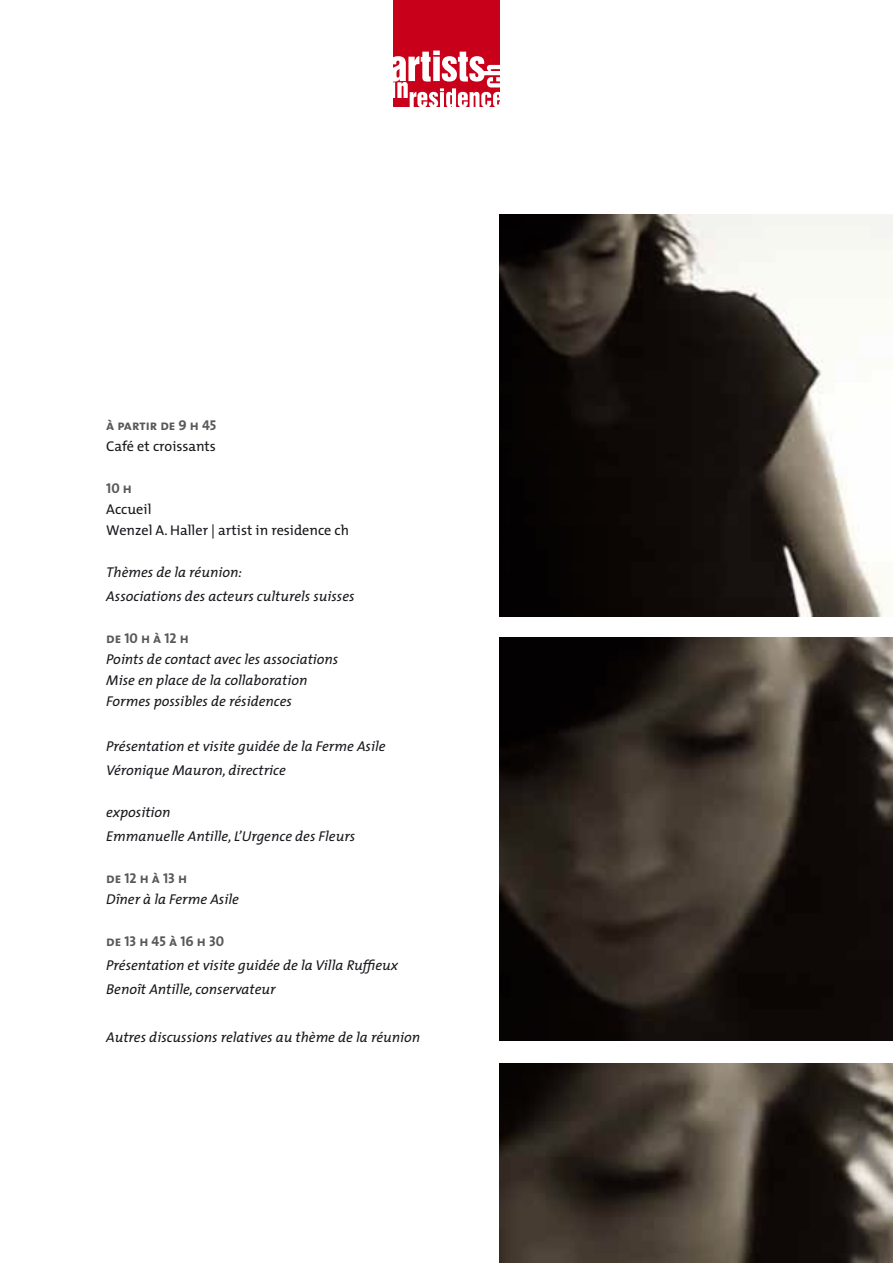
<style>
.page{position:relative;width:893px;height:1263px;background:#fff}
.page>*{position:absolute;margin:0;border:0;box-sizing:border-box;transform-origin:0 0}
.t1{font:italic 14.25px/24px "The Mix";color:#1a171c}
.t2{font:14.25px/21px "The Mix";color:#1a171c}
.t3{font:14.25px "The Mix Bold Caps";color:#58585a}
</style>
<div class="page">
<div style="left:393px;top:0;width:107px;height:106px;background:#c90019"></div>
<svg style="left:393px;top:51px;width:107px;height:55px"></svg>
<img style="left:500px;top:214px;width:393px;height:403px">
<img style="left:500px;top:638px;width:393px;height:402px">
<img style="left:500px;top:1063px;width:393px;height:200px">
<p class="t3" style="left:106px;top:413px;width:112px">à partir de 9 h 45</p>
<p class="t2" style="left:106px;top:435px;width:111px">Café et croissants</p>
<p class="t3" style="left:106px;top:476px;width:27px">10 h</p>
<p class="t2" style="left:106px;top:498px;width:244px">Accueil<br>Wenzel A. Haller | artist in residence ch</p>
<p class="t1" style="left:106px;top:560px;width:250px">Thèmes de la réunion:<br>Associations des acteurs culturels suisses</p>
<p class="t3" style="left:106px;top:626px;width:84px">de 10 h à 12 h</p>
<p class="t1" style="left:106px;top:648px;width:234px;line-height:21px">Points de contact avec les associations<br>Mise en place de la collaboration<br>Formes possibles de résidences</p>
<p class="t1" style="left:106px;top:734px;width:281px">Présentation et visite guidée de la Ferme Asile<br>Véronique Mauron, directrice</p>
<p class="t1" style="left:106px;top:800px;width:250px">exposition<br>Emmanuelle Antille, L’Urgence des Fleurs</p>
<p class="t3" style="left:106px;top:866px;width:82px">de 12 h à 13 h</p>
<p class="t1" style="left:106px;top:887px;width:134px">Dîner à la Ferme Asile</p>
<p class="t3" style="left:106px;top:929px;width:119px">de 13 h 45 à 16 h 30</p>
<p class="t1" style="left:106px;top:953px;width:293px">Présentation et visite guidée de la Villa Ruffieux<br>Benoît Antille, conservateur</p>
<p class="t1" style="left:106px;top:1025px;width:315px">Autres discussions relatives au thème de la réunion</p>
</div>
